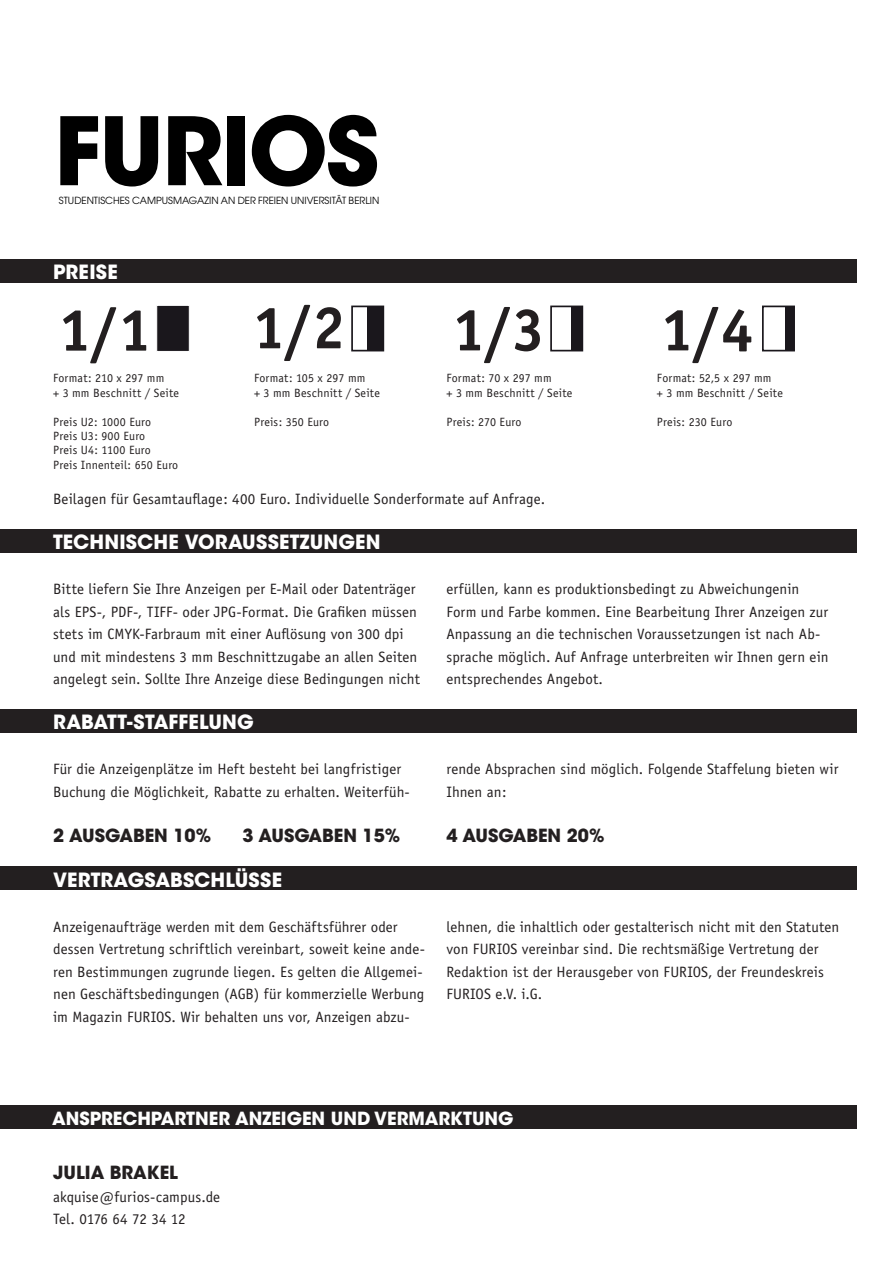
<style>
.page{position:relative;width:893px;height:1263px;background:#fff}
.page>*{position:absolute;margin:0;border:0;box-sizing:border-box;transform-origin:0 0}
.t1{font:700 93.3px "ITC Avant Garde Std";letter-spacing:-.025em;color:#000}
.t2{font:700 60px "Officina Sans";color:#231f20}
.t3{font:700 19.5px "ITC Avant Garde Std";letter-spacing:.005em;color:#fff}
.t4{font:700 18px "ITC Avant Garde Std";color:#231f20}
.t5{font:700 18px "ITC Avant Garde Std";color:#fff}
.t6{font:15px/22.5px "Officina Sans";letter-spacing:.005em;color:#231f20}
.t7{font:12px/14.4px "Officina Sans";letter-spacing:.015em;color:#231f20}
.t8{font:9.75px "Avant Garde";letter-spacing:-.005em;color:#000}
</style>
<div class="page">
<div style="left:0;top:1106px;width:857px;height:23px;background:#231f20"></div>
<div style="left:0;top:259px;width:857px;height:24px;background:#231f20"></div>
<div style="left:0;top:529px;width:857px;height:24px;background:#231f20"></div>
<div style="left:0;top:709px;width:857px;height:24px;background:#231f20"></div>
<div style="left:0;top:866px;width:857px;height:24px;background:#231f20"></div>
<div style="left:157px;top:305px;width:32px;height:46px;background:#1a171c"></div>
<div style="left:762px;top:306px;width:33px;height:45px;background:#fff;border:2px solid #1a171c"></div>
<div style="left:786px;top:306px;width:8px;height:45px;background:#1a171c"></div>
<div style="left:351px;top:306px;width:33px;height:45px;background:#fff;border:2px solid #1a171c"></div>
<div style="left:367px;top:306px;width:16px;height:45px;background:#1a171c"></div>
<div style="left:550px;top:306px;width:33px;height:45px;background:#fff;border:2px solid #1a171c"></div>
<div style="left:571px;top:306px;width:11px;height:45px;background:#1a171c"></div>
<h1 class="t1" style="left:54px;top:90px;width:327px">FURIOS</h1>
<p class="t8" style="left:59px;top:194px;width:322px">STUDENTISCHES CAMPUSMAGAZIN AN DER FREIEN UNIVERSITÄT BERLIN</p>
<h3 class="t3" style="left:53px;top:259px;width:12px">PREISE</h3>
<h2 class="t2" style="left:58px;top:293px;width:95px">1/1</h2>
<h2 class="t2" style="left:252px;top:290px;width:95px">1/2</h2>
<h2 class="t2" style="left:452px;top:293px;width:95px">1/3</h2>
<h2 class="t2" style="left:660px;top:293px;width:95px">1/4</h2>
<p class="t7" style="left:53px;top:371px;width:127px">Format: 210 x 297 mm<br>+ 3 mm Beschnitt / Seite</p>
<p class="t7" style="left:53px;top:414px;width:127px">Preis U2: 1000 Euro<br>Preis U3: 900 Euro<br>Preis U4: 1100 Euro<br>Preis Innenteil: 650 Euro</p>
<p class="t7" style="left:254px;top:371px;width:127px">Format: 105 x 297 mm<br>+ 3 mm Beschnitt / Seite</p>
<p class="t7" style="left:254px;top:414px;width:77px">Preis: 350 Euro</p>
<p class="t7" style="left:446px;top:371px;width:127px">Format: 70 x 297 mm<br>+ 3 mm Beschnitt / Seite</p>
<p class="t7" style="left:446px;top:414px;width:76px">Preis: 270 Euro</p>
<p class="t6" style="left:53px;top:488px;width:493px">Beilagen für Gesamtauflage: 400 Euro. Individuelle Sonderformate auf Anfrage.</p>
<h3 class="t3" style="left:53px;top:529px;width:329px">TECHNISCHE VORAUSSETZUNGEN</h3>
<p class="t7" style="left:657px;top:371px;width:127px">Format: 52,5 x 297 mm<br>+ 3 mm Beschnitt / Seite</p>
<p class="t7" style="left:657px;top:414px;width:77px">Preis: 230 Euro</p>
<p class="t6" style="left:53px;top:578px;width:368px">Bitte liefern Sie Ihre Anzeigen per E-Mail oder Datenträger als EPS-, PDF-, TIFF- oder JPG-Format. Die Grafiken müssen stets im CMYK-Farbraum mit einer Auflösung von 300 dpi und mit mindestens 3 mm Beschnittzugabe an allen Seiten angelegt sein. Sollte Ihre Anzeige diese Bedingungen nicht</p>
<h3 class="t3" style="left:53px;top:709px;width:202px">RABATT-STAFF ELUNG</h3>
<p class="t6" style="left:53px;top:758px;width:358px">Für die Anzeigenplätze im Heft besteht bei langfristiger<br>Buchung die Möglichkeit, Rabatte zu erhalten. Weiterfüh-</p>
<p class="t6" style="left:446px;top:578px;width:384px">erfüllen, kann es produktionsbedingt zu Abweichungenin Form und Farbe kommen. Eine Bearbeitung Ihrer Anzeigen zur Anpassung an die technischen Voraussetzungen ist nach Ab&shy;sprache möglich. Auf Anfrage unterbreiten wir Ihnen gern ein entsprechendes Angebot.</p>
<p class="t6" style="left:446px;top:758px;width:393px">rende Absprachen sind möglich. Folgende Staffelung bieten wir<br>Ihnen an:</p>
<p class="t4" style="left:53px;top:823px;width:159px">2 AUSGABEN 10%</p>
<p class="t4" style="left:242px;top:823px;width:159px">3 AUSGABEN 15%</p>
<p class="t4" style="left:446px;top:823px;width:159px">4 AUSGABEN 20%</p>
<h3 class="t3" style="left:53px;top:867px;width:230px">VERTRAGSABSCHLÜSSE</h3>
<p class="t6" style="left:53px;top:915px;width:374px">Anzeigenaufträge werden mit dem Geschäftsführer oder dessen Vertretung schriftlich vereinbart, soweit keine ande&shy;ren Bestimmungen zugrunde liegen. Es gelten die Allgemei&shy;nen Geschäftsbedingungen (AGB) für kommerzielle Werbung im Magazin FURIOS. Wir behalten uns vor, Anzeigen abzu-</p>
<p class="t6" style="left:446px;top:915px;width:394px">lehnen, die inhaltlich oder gestalterisch nicht mit den Statuten von FURIOS vereinbar sind. Die rechtsmäßige Vertretung der Redaktion ist der Herausgeber von FURIOS, der Freundeskreis FURIOS e.V. i.G.</p>
<p class="t5" style="left:52px;top:1106px;width:463px">ANSPRECHPARTNER ANZEIGEN UND VERMARKTUNG</p>
<p class="t4" style="left:53px;top:1161px;width:126px">JULIA BRAKEL</p>
<p class="t6" style="left:53px;top:1185px;width:169px">akquise@furios-campus.de<br>Tel. 0176 64 72 34 12</p>
</div>
